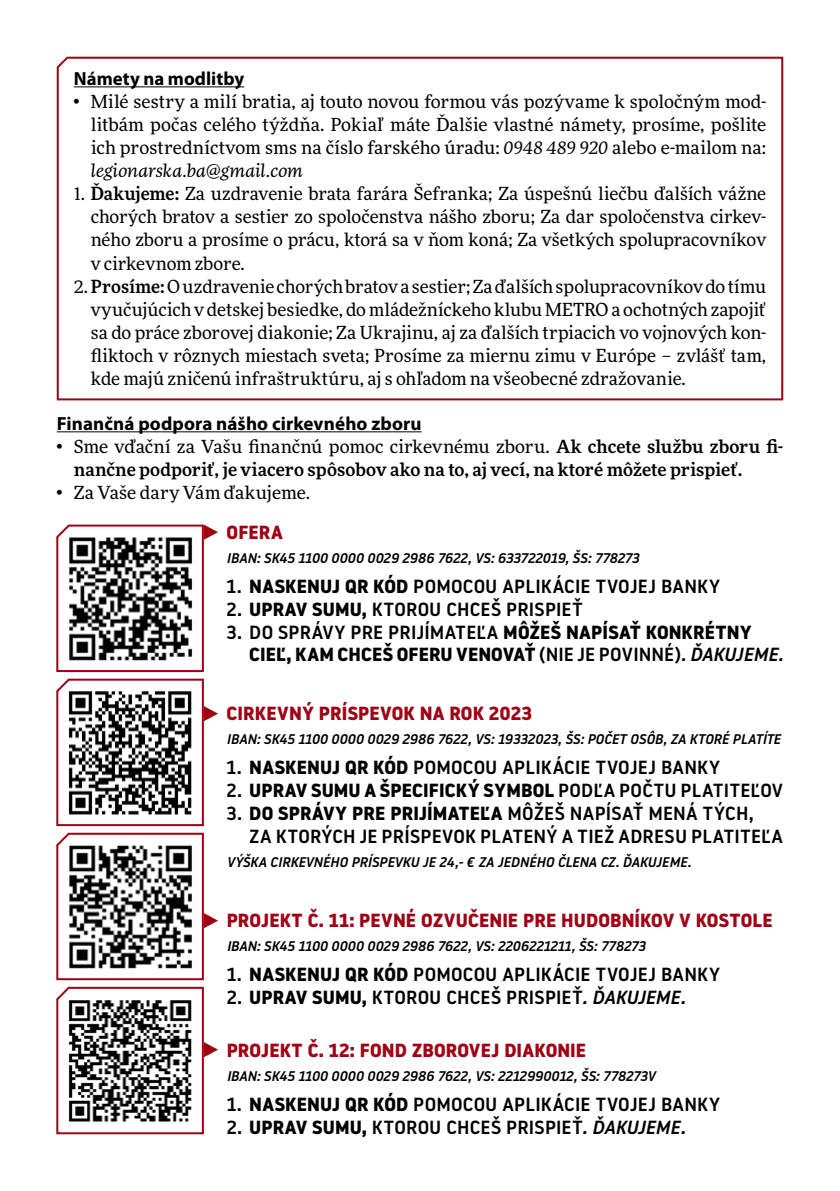
<style>
.page{position:relative;width:840px;height:1191px;background:#fff}
.page>*{position:absolute;margin:0;border:0;box-sizing:border-box;transform-origin:0 0}
.t1{font:500 19px/22.8px "Noway";letter-spacing:.01em;color:#000}
.t2{font:700 19px/22.8px "Noway";letter-spacing:.005em;color:#000}
.t3{font:700 19px "Noway";letter-spacing:.005em;color:#a00014}
.t4{font:700 19px "Myriad Pro";letter-spacing:.005em;color:#000}
.t5{font:18px/23px "More Pro";color:#000;text-align:justify}
.t6{font:500 18px/23px "More Pro";letter-spacing:.005em;color:#000}
.t7{font:italic 500 14px "Noway";letter-spacing:-.01em;color:#000}
.s1{font-style:italic}
.s2{font-weight:500}
.s3{font-weight:400}
.s4{font-weight:700}
.s5{font-weight:500;font-style:italic}
</style>
<div class="page">
<hr style="left:57px;top:431px;width:364px;height:1px;background:#000">
<svg style="left:56px;top:56px;width:727px;height:345px"></svg>
<svg style="left:56px;top:524px;width:162px;height:611px"></svg>
<p class="t4" style="left:74px;top:66px;width:172px">Námety na modlitby</p>
<p class="t5" style="left:91px;top:89px;width:676px;text-indent:-17px"><sup>•</sup> Milé sestry a milí bratia, aj touto novou formou vás pozývame k spoločným mod‑ litbám počas celého týždňa. Pokiaľ máte Ďalšie vlastné námety, prosíme, pošlite ich prostredníctvom sms na číslo farského úradu: <span class="s1">0948 489 920</span> alebo e-mailom na: <span class="s1">legionarska.ba@gmail.com</span></p>
<p class="t5" style="left:74px;top:181px;width:693px">1. <span class="s2">Ďakujeme:</span> Za uzdravenie brata farára Šefranka; Za úspešnú liečbu ďalších vážne</p>
<p class="t5" style="left:91px;top:205px;width:676px">chorých bratov a sestier zo spoločenstva nášho zboru; Za dar spoločenstva cirkev‑</p>
<p class="t5" style="left:91px;top:228px;width:676px">ného zboru a prosíme o prácu, ktorá sa v ňom koná; Za všetkých spolupracovníkov</p>
<p class="t5" style="left:91px;top:251px;width:155px">v cirkevnom zbore.</p>
<p class="t5" style="left:74px;top:274px;width:693px">2.<span class="s2">Prosíme:</span> O uzdravenie chorých bratov a sestier; Za ďalších spolupracovníkov do tímu</p>
<p class="t5" style="left:91px;top:297px;width:676px">vyučujúcich v detskej besiedke, do mládežníckeho klubu METRO a ochotných zapojiť</p>
<p class="t5" style="left:91px;top:320px;width:676px">sa do práce zborovej diakonie; Za Ukrajinu, aj za ďalších trpiacich vo vojnových kon‑</p>
<p class="t5" style="left:91px;top:343px;width:676px">fliktoch v rôznych miestach sveta; Prosíme za miernu zimu v Európe – zvlášť tam,</p>
<p class="t5" style="left:91px;top:366px;width:596px">kde majú zničenú infraštruktúru, aj s ohľadom na všeobecné zdražovanie.</p>
<p class="t4" style="left:57px;top:411px;width:366px">Finančná podpora nášho cirkevného zboru</p>
<p class="t6" style="left:74px;top:434px;width:710px;text-indent:-17px"><sup>•</sup> <span class="s3">Sme vďační za Vašu finančnú pomoc cirkevnému zboru.</span> Ak chcete službu zboru fi&shy;nančne podporiť, je viacero spôsobov ako na to, aj vecí, na ktoré môžete prispieť.</p>
<p class="t5" style="left:57px;top:480px;width:255px"><sup>•</sup> Za Vaše dary Vám ďakujeme.</p>
<p class="t3" style="left:226px;top:521px;width:58px">OFERA</p>
<p class="t7" style="left:226px;top:548px;width:414px">IBAN: SK45 1100 0000 0029 2986 7622, VS: 633722019, ŠS: 778273</p>
<p class="t1" style="left:226px;top:574px;width:495px">1. <span class="s4">NASKENUJ QR KÓD</span> POMOCOU APLIKÁCIE TVOJEJ BANKY</p>
<p class="t1" style="left:226px;top:597px;width:357px">2. <span class="s4">UPRAV SUMU,</span> KTOROU CHCEŠ PRISPIEŤ</p>
<p class="t2" style="left:249px;top:620px;width:535px;text-indent:-23px"><span class="s2">3. DO SPRÁVY PRE PRIJÍMATEĽA</span> MÔŽEŠ NAPÍSAŤ KONKRÉTNY<br>CIEĽ, KAM CHCEŠ OFERU VENOVAŤ <span class="s2">(NIE JE POVINNÉ).</span> <span class="s5">ĎAKUJEME.</span></p>
<p class="t3" style="left:226px;top:702px;width:307px">CIRKEVNÝ PRÍSPEVOK NA ROK 2023</p>
<p class="t7" style="left:226px;top:729px;width:555px">IBAN: SK45 1100 0000 0029 2986 7622, VS: 19332023, ŠS: POČET OSÔB, ZA KTORÉ PLATÍTE</p>
<p class="t1" style="left:226px;top:756px;width:495px">1. <span class="s4">NASKENUJ QR KÓD</span> POMOCOU APLIKÁCIE TVOJEJ BANKY</p>
<p class="t2" style="left:226px;top:779px;width:557px"><span class="s2">2.</span> UPRAV SUMU A ŠPECIFICKÝ SYMBOL <span class="s2">PODĽA POČTU PLATITEĽOV</span></p>
<p class="t1" style="left:249px;top:801px;width:535px;text-indent:-23px">3. <span class="s4">DO SPRÁVY PRE PRIJÍMATEĽA</span> MÔŽEŠ NAPÍSAŤ MENÁ TÝCH,<br>ZA KTORÝCH JE PRÍSPEVOK PLATENÝ A TIEŽ ADRESU PLATITEĽA</p>
<p class="t7" style="left:226px;top:852px;width:466px">VÝŠKA CIRKEVNÉHO PRÍSPEVKU JE 24,- € ZA JEDNÉHO ČLENA CZ. ĎAKUJEME.</p>
<p class="t3" style="left:226px;top:909px;width:547px">PROJEKT Č. 11: PEVNÉ OZVUČENIE PRE HUDOBNÍKOV V KOSTOLE</p>
<p class="t7" style="left:226px;top:936px;width:420px">IBAN: SK45 1100 0000 0029 2986 7622, VS: 2206221211, ŠS: 778273</p>
<p class="t1" style="left:226px;top:962px;width:495px">1. <span class="s4">NASKENUJ QR KÓD</span> POMOCOU APLIKÁCIE TVOJEJ BANKY</p>
<p class="t1" style="left:226px;top:985px;width:460px">2. <span class="s4">UPRAV SUMU,</span> KTOROU CHCEŠ PRISPIEŤ<span class="s1">. ĎAKUJEME.</span></p>
<p class="t3" style="left:226px;top:1039px;width:361px">PROJEKT Č. 12: FOND ZBOROVEJ DIAKONIE</p>
<p class="t7" style="left:226px;top:1066px;width:430px">IBAN: SK45 1100 0000 0029 2986 7622, VS: 2212990012, ŠS: 778273V</p>
<p class="t1" style="left:226px;top:1093px;width:495px">1. <span class="s4">NASKENUJ QR KÓD</span> POMOCOU APLIKÁCIE TVOJEJ BANKY</p>
<p class="t1" style="left:226px;top:1115px;width:460px">2. <span class="s4">UPRAV SUMU,</span> KTOROU CHCEŠ PRISPIEŤ<span class="s1">. ĎAKUJEME.</span></p>
</div>
